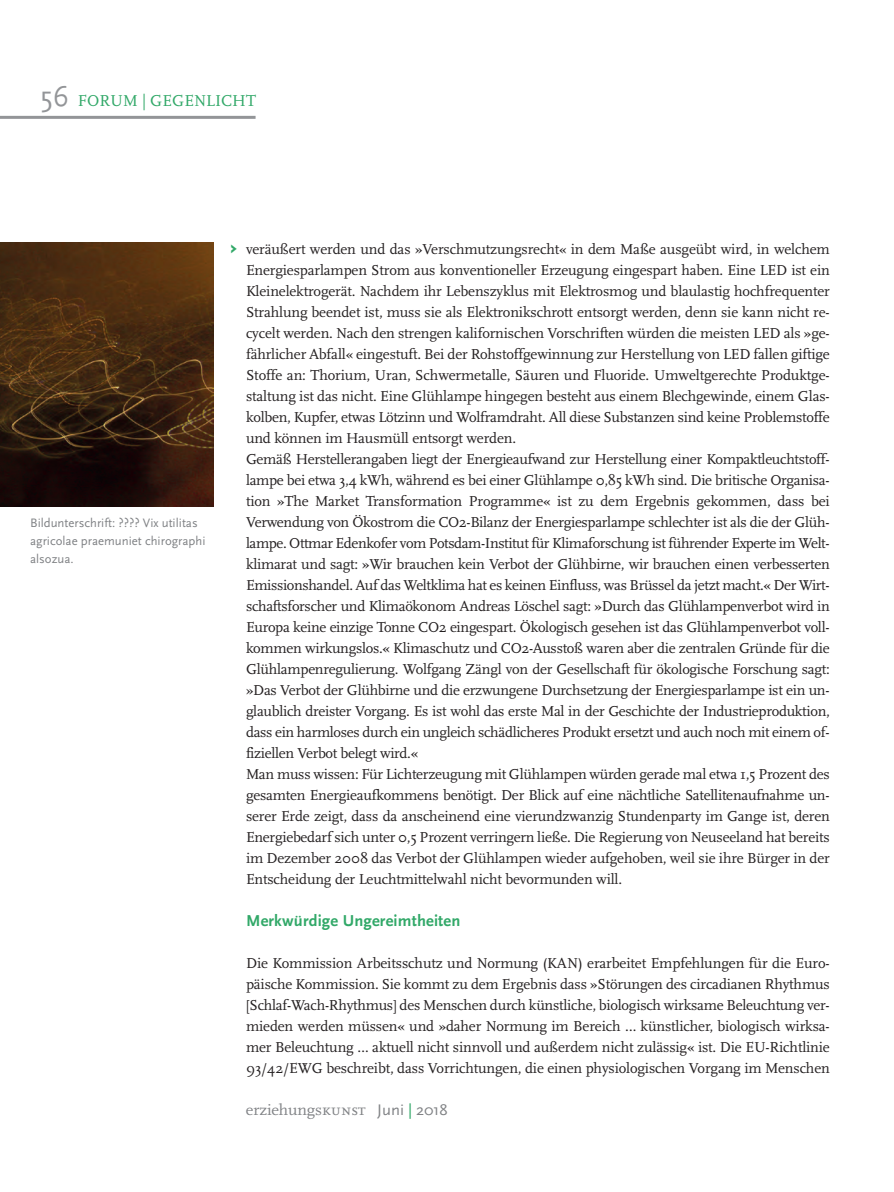
<style>
.page{position:relative;width:894px;height:1192px;background:#fff}
.page>*{position:absolute;margin:0;border:0;box-sizing:border-box;transform-origin:0 0}
.t1{font:700 16.5px "Scala Sans";letter-spacing:.01em;color:#31a868}
.t2{font:16.5px "Scala";color:#31a868}
.t3{font:16.05px "Scala";letter-spacing:-.01em;color:#808285}
.t4{font:15px/21px "Scala";letter-spacing:-.015em;color:#231f20}
.t5{font:12.75px/18px "Scala Sans";color:#808285}
.s1{font-family:"Scala Sans";font-size:30px;color:#939598}
.s2{font-family:"Scala Sans";font-weight:700;font-size:22.5px;color:#31a868}
.s3{font-family:"Scala Caps"}
.s4{font-family:"Scala Sans"}
.s5{font-family:"Scala Sans";color:#31a868}
</style>
<div class="page">
<hr style="left:0;top:116px;width:255px;height:3px;background:#939598">
<img style="left:0;top:243px;width:213px;height:263px">
<p class="t2" style="left:40px;top:91px;width:217px"><span class="s1">56</span> FORUM | GEGENLICHT</p>
<p class="t5" style="left:30px;top:513px;width:177px">Bildunterschrift: ???? Vix utilitas agricolae praemuniet chirographi alsozua.</p>
<p class="t4" style="left:246px;top:238px;width:585px;text-indent:-16px"><span class="s2">›</span> veräußert werden und das »Verschmutzungsrecht« in dem Maße ausgeübt wird, in welchem Energiesparlampen Strom aus konventioneller Erzeugung eingespart haben. Eine LED ist ein Kleinelektrogerät. Nachdem ihr Lebenszyklus mit Elektrosmog und blaulastig hochfrequenter Strahlung beendet ist, muss sie als Elektronikschrott entsorgt werden, denn sie kann nicht re&shy;cycelt werden. Nach den strengen kalifornischen Vorschriften würden die meisten LED als »ge&shy;fährlicher Abfall« eingestuft. Bei der Rohstoffgewinnung zur Herstellung von LED fallen giftige Stoffe an: Thorium, Uran, Schwermetalle, Säuren und Fluoride. Umweltgerechte Produktge&shy;staltung ist das nicht. Eine Glühlampe hingegen besteht aus einem Blechgewinde, einem Glas&shy;kolben, Kupfer, etwas Lötzinn und Wolframdraht. All diese Substanzen sind keine Problemstoffe und können im Hausmüll entsorgt werden.<br>Gemäß Herstellerangaben liegt der Energieaufwand zur Herstellung einer Kompaktleuchtstoff&shy;lampe bei etwa 3,4 kWh, während es bei einer Glühlampe 0,85 kWh sind. Die britische Organisa&shy;tion »The Market Transformation Programme« ist zu dem Ergebnis gekommen, dass bei Verwendung von Ökostrom die CO2-Bilanz der Energiesparlampe schlechter ist als die der Glüh&shy;lampe. Ottmar Edenkofer vom Potsdam-Institut für Klimaforschung ist führender Experte im Welt&shy;klimarat und sagt: »Wir brauchen kein Verbot der Glühbirne, wir brauchen einen verbesserten Emissionshandel. Auf das Weltklima hat es keinen Einfluss, was Brüssel da jetzt macht.« Der Wirt&shy;schaftsforscher und Klimaökonom Andreas Löschel sagt: »Durch das Glühlampenverbot wird in Europa keine einzige Tonne CO2 eingespart. Ökologisch gesehen ist das Glühlampenverbot voll&shy;kommen wirkungslos.« Klimaschutz und CO2-Ausstoß waren aber die zentralen Gründe für die Glühlampenregulierung. Wolfgang Zängl von der Gesellschaft für ökologische Forschung sagt: »Das Verbot der Glühbirne und die erzwungene Durchsetzung der Energiesparlampe ist ein un&shy;glaublich dreister Vorgang. Es ist wohl das erste Mal in der Geschichte der Industrieproduktion, dass ein harmloses durch ein ungleich schädlicheres Produkt ersetzt und auch noch mit einem of&shy;fiziellen Verbot belegt wird.«<br>Man muss wissen: Für Lichterzeugung mit Glühlampen würden gerade mal etwa 1,5 Prozent des gesamten Energieaufkommens benötigt. Der Blick auf eine nächtliche Satellitenaufnahme un&shy;serer Erde zeigt, dass da anscheinend eine vierundzwanzig Stundenparty im Gange ist, deren Energiebedarf sich unter 0,5 Prozent verringern ließe. Die Regierung von Neuseeland hat bereits im Dezember 2008 das Verbot der Glühlampen wieder aufgehoben, weil sie ihre Bürger in der Entscheidung der Leuchtmittelwahl nicht bevormunden will.</p>
<p class="t1" style="left:246px;top:910px;width:216px">Merkwürdige Ungereimtheiten</p>
<p class="t4" style="left:246px;top:952px;width:585px;text-align:justify">Die Kommission Arbeitsschutz und Normung (KAN) erarbeitet Empfehlungen für die Euro&shy;päische Kommission. Sie kommt zu dem Ergebnis dass »Störungen des circadianen Rhythmus [Schlaf-Wach-Rhythmus] des Menschen durch künstliche, biologisch wirksame Beleuchtung ver&shy;mieden werden müssen« und »daher Normung im Bereich … künstlicher, biologisch wirksa&shy;mer Beleuchtung … aktuell nicht sinnvoll und außerdem nicht zulässig« ist. Die EU-Richtlinie 93/42/EWG beschreibt, dass Vorrichtungen, die einen physiologischen Vorgang im Menschen</p>
<p class="t3" style="left:246px;top:1099px;width:203px">erziehungs<span class="s3">kunst</span> <span class="s4">Juni</span> <span class="s5">|</span> <span class="s4">2018</span></p>
</div>
